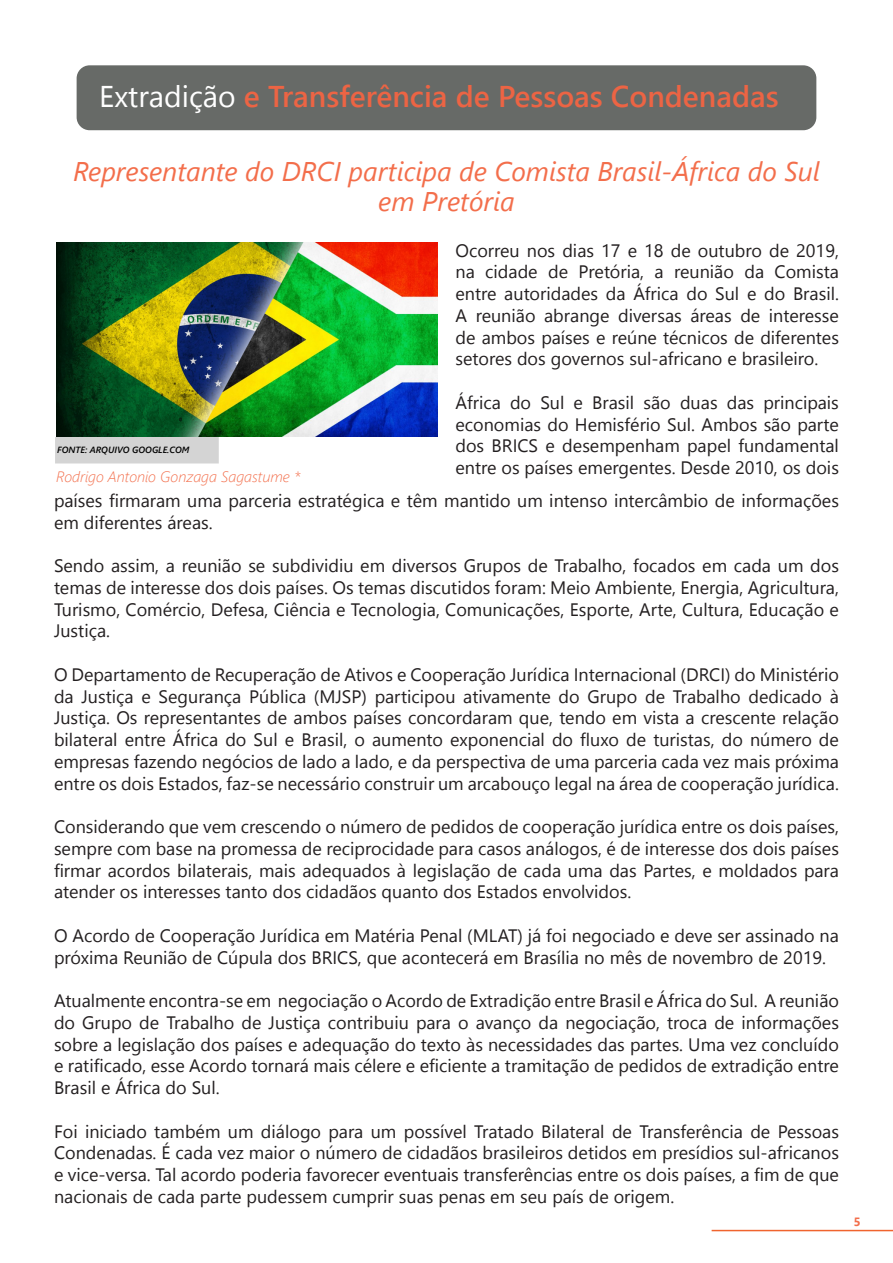
<style>
.page{position:relative;width:893px;height:1263px;background:#fff}
.page>*{position:absolute;margin:0;border:0;box-sizing:border-box;transform-origin:0 0}
.t1{font:600 30px "Segoe UI";color:#ec6444}
.t2{font:italic 27px/30px "Segoe UI";color:#f36e4b;text-align:center}
.t3{font:600 27px "Segoe UI";color:#ec6444}
.t4{font:18px/21.8px "Segoe UI";color:#231f20;text-align:justify}
.t5{font:italic 300 15px "Segoe UI";color:#f36e4b}
.t6{font:700 12px "Segoe UI";color:#f36e4b}
.t7{font:italic 600 9px "Segoe UI";color:#000}
.s1{font-weight:400;color:#fff}
</style>
<div class="page">
<hr style="left:712px;top:1230px;width:181px;height:1px;background:#f0642e">
<div style="left:55px;top:437px;width:164px;height:26px;background:#d4d4d4"></div>
<div style="left:77px;top:65px;width:739px;height:65px;background:#676a67;border-radius:13px"></div>
<img style="left:56px;top:242px;width:381px;height:194px">
<p class="t1" style="left:99px;top:72px;width:681px"><span class="s1">Extradição</span> e Transferência de Pessoas Condenadas</p>
<p class="t3" style="left:135px;top:76px;width:613px"><span class="s1">Extradição</span> e Transferência de Pessoas Condenadas</p>
<p class="t2" style="left:73px;top:155px;width:748px">Representante do DRCI participa de Comista Brasil-África do Sul em Pretória</p>
<p class="t4" style="left:455px;top:239px;width:385px">Ocorreu nos dias 17 e 18 de outubro de 2019, na cidade de Pretória, a reunião da Comista entre autoridades da África do Sul e do Brasil.<br>A reunião abrange diversas áreas de interesse de ambos países e reúne técnicos de diferentes setores dos governos sul-africano e brasileiro.</p>
<p class="t4" style="left:455px;top:391px;width:385px">África do Sul e Brasil são duas das principais economias do Hemisfério Sul. Ambos são parte dos BRICS e desempenham papel fundamental entre os países emergentes. Desde 2010, os dois</p>
<p class="t4" style="left:54px;top:489px;width:786px">países firmaram uma parceria estratégica e têm mantido um intenso intercâmbio de informações em diferentes áreas.</p>
<p class="t4" style="left:54px;top:554px;width:786px">Sendo assim, a reunião se subdividiu em diversos Grupos de Trabalho, focados em cada um dos temas de interesse dos dois países. Os temas discutidos foram: Meio Ambiente, Energia, Agricultura, Turismo, Comércio, Defesa, Ciência e Tecnologia, Comunicações, Esporte, Arte, Cultura, Educação e Justiça.</p>
<p class="t4" style="left:54px;top:663px;width:786px">O Departamento de Recuperação de Ativos e Cooperação Jurídica Internacional (DRCI) do Ministério da Justiça e Segurança Pública (MJSP) participou ativamente do Grupo de Trabalho dedicado à Justiça. Os representantes de ambos países concordaram que, tendo em vista a crescente relação bilateral entre África do Sul e Brasil, o aumento exponencial do fluxo de turistas, do número de empresas fazendo negócios de lado a lado, e da perspectiva de uma parceria cada vez mais próxima entre os dois Estados, faz-se necessário construir um arcabouço legal na área de cooperação jurídica.</p>
<p class="t4" style="left:54px;top:815px;width:786px">Considerando que vem crescendo o número de pedidos de cooperação jurídica entre os dois países, sempre com base na promessa de reciprocidade para casos análogos, é de interesse dos dois países firmar acordos bilaterais, mais adequados à legislação de cada uma das Partes, e moldados para atender os interesses tanto dos cidadãos quanto dos Estados envolvidos.</p>
<p class="t4" style="left:54px;top:924px;width:786px">O Acordo de Cooperação Jurídica em Matéria Penal (MLAT) já foi negociado e deve ser assinado na próxima Reunião de Cúpula dos BRICS, que acontecerá em Brasília no mês de novembro de 2019.</p>
<p class="t4" style="left:54px;top:989px;width:786px">Atualmente encontra-se em negociação o Acordo de Extradição entre Brasil e África do Sul. A reunião do Grupo de Trabalho de Justiça contribuiu para o avanço da negociação, troca de informações sobre a legislação dos países e adequação do texto às necessidades das partes. Uma vez concluído e ratificado, esse Acordo tornará mais célere e eficiente a tramitação de pedidos de extradição entre Brasil e África do Sul.</p>
<p class="t4" style="left:54px;top:1120px;width:786px">Foi iniciado também um diálogo para um possível Tratado Bilateral de Transferência de Pessoas Condenadas. É cada vez maior o número de cidadãos brasileiros detidos em presídios sul-africanos e vice-versa. Tal acordo poderia favorecer eventuais transferências entre os dois países, a fim de que nacionais de cada parte pudessem cumprir suas penas em seu país de origem.</p>
<p class="t7" style="left:57px;top:443px;width:134px">FONTE: ARQUIVO GOOGLE.COM</p>
<p class="t5" style="left:56px;top:466px;width:246px">Rodrigo Antonio Gonzaga Sagastume *</p>
<p class="t6" style="left:854px;top:1212px;width:8px">5</p>
</div>
